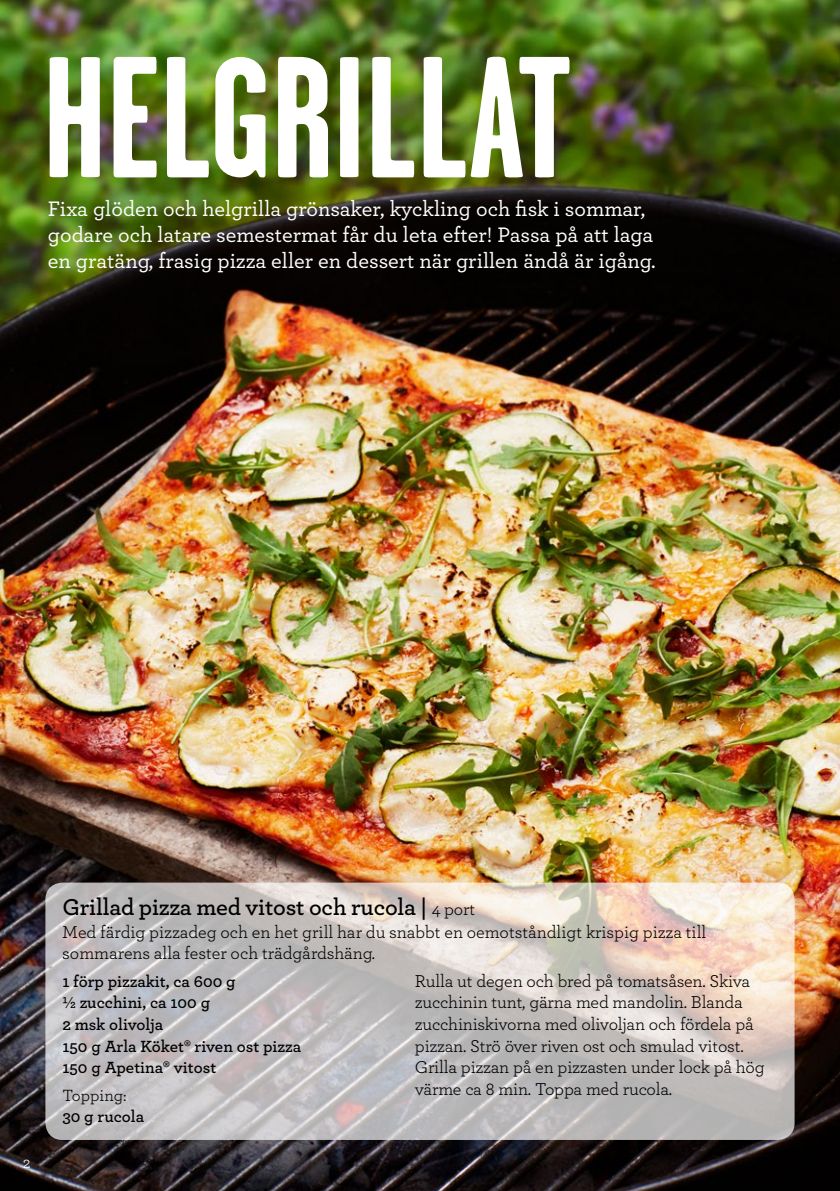
<style>
.page{position:relative;width:840px;height:1191px;background:#fff}
.page>*{position:absolute;margin:0;border:0;box-sizing:border-box;transform-origin:0 0}
.t1{font:700 172px "Garage Gothic";color:#fff}
.t2{font:600 24px "Archer";letter-spacing:-.005em;color:#000}
.t3{font:500 22px/26px "Archer";color:#fff}
.t4{font:18px/21.6px "Archer";letter-spacing:-.01em;color:#000}
.t5{font:600 17px/21.6px "Archer";color:#000}
.t6{font:17px "Archer";color:#000}
.t7{font:16.4px "Archer";color:#fff}
.s1{font-weight:400;font-size:18px}
</style>
<div class="page">
<img style="left:0;top:0;width:839px;height:1191px">
<svg style="left:45px;top:882px;width:749px;height:258px;background:#cbc4c1"></svg>
<h1 class="t1" style="left:43px;top:12px;width:530px">HELGRILLAT</h1>
<p class="t3" style="left:48px;top:195px;width:609px">Fixa glöden och helgrilla grönsaker, kyckling och fisk i sommar, godare och latare semestermat får du leta efter! Passa på att laga en gratäng, frasig pizza eller en dessert när grillen ändå är igång.</p>
<p class="t7" style="left:23px;top:1151px;width:9px">2</p>
<h2 class="t2" style="left:62px;top:889px;width:414px">Grillad pizza med vitost och rucola | <span class="s1">4 port</span></h2>
<p class="t4" style="left:62px;top:920px;width:645px">Med färdig pizzadeg och en het grill har du snabbt en oemotståndligt krispig pizza till sommarens alla fester och trädgårdshäng.</p>
<p class="t5" style="left:62px;top:969px;width:240px">1 förp pizzakit, ca 600 g<br>½ zucchini, ca 100 g<br>2 msk olivolja<br>150 g Arla Köket® riven ost pizza<br>150 g Apetina® vitost</p>
<p class="t6" style="left:62px;top:1083px;width:66px">Topping:</p>
<p class="t5" style="left:62px;top:1104px;width:83px">30 g rucola</p>
<p class="t4" style="left:414px;top:969px;width:351px">Rulla ut degen och bred på tomatsåsen. Skiva zucchinin tunt, gärna med mandolin. Blanda zucchiniskivorna med olivoljan och fördela på pizzan. Strö över riven ost och smulad vitost.<br>Grilla pizzan på en pizzasten under lock på hög värme ca 8 min. Toppa med rucola.</p>
</div>
